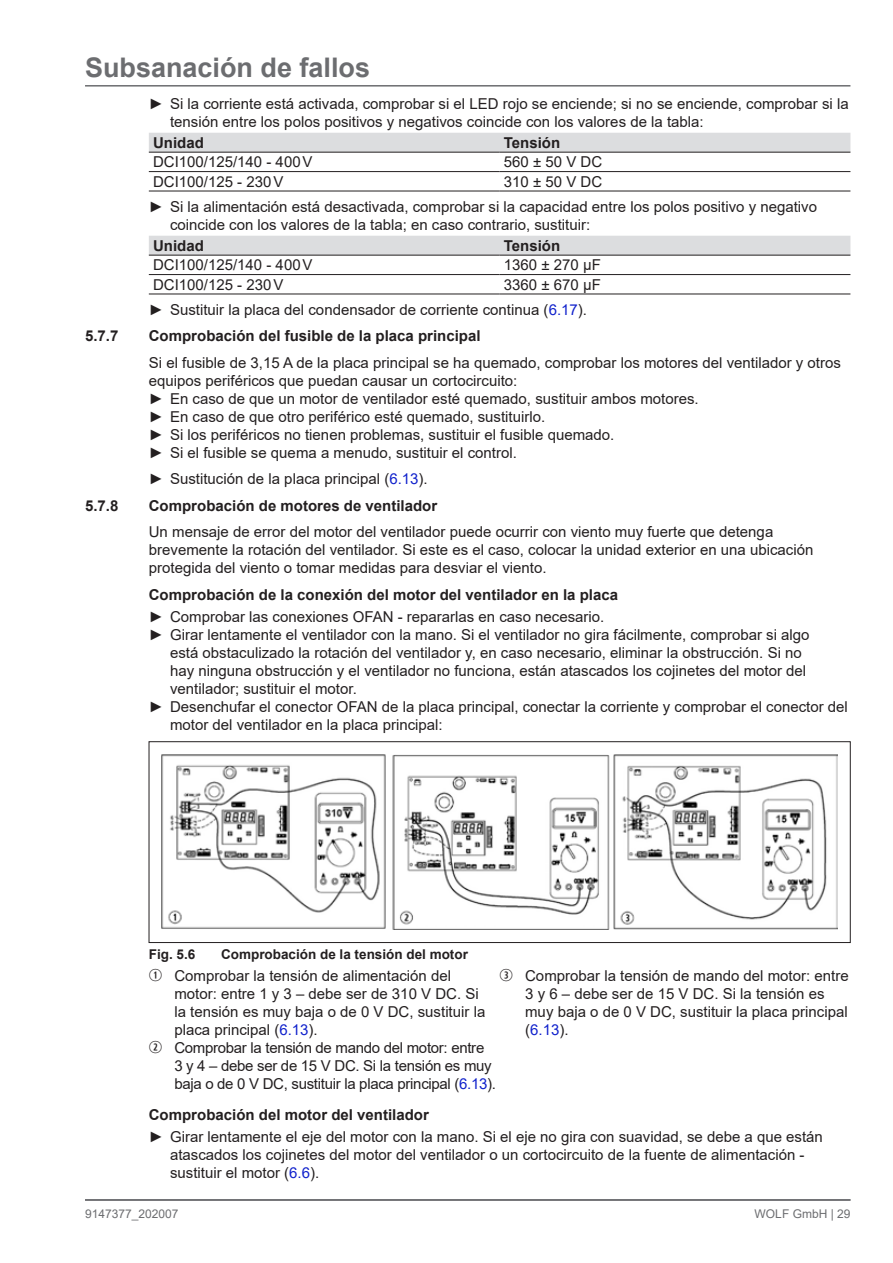
<style>
.page{position:relative;width:893px;height:1263px;background:#fff}
.page>*{position:absolute;margin:0;border:0;box-sizing:border-box;transform-origin:0 0}
.t1{font:700 27px "Arial";color:#6c6d70}
.Grundtext{font:15px/18px "Arial";color:#231f20}
.Legende{font:15px/18px "Arial";color:#231f20}
.Zwischenüberschrift{font:700 15px "Arial";color:#231f20}
.Legende-2{font:15px/18px "Arial";letter-spacing:-.02em;color:#231f20}
.t2{font:700 13.5px "Arial";color:#231f20}
.t3{font:12px "Arial";color:#6c6d70}
.s1{color:#12c}
.s2{font-family:"Combi Numerals";font-size:16.5px}
</style>
<div class="page">
<hr style="left:85px;top:85px;width:765px;height:2px;background:#6c6d70">
<hr style="left:85px;top:1199px;width:765px;height:2px;background:#6c6d70">
<div style="left:149px;top:133px;width:701px;height:19px;background:#dcdddf"></div>
<hr style="left:149px;top:191px;width:351px;height:1px;background:#231f20">
<hr style="left:500px;top:191px;width:350px;height:1px;background:#231f20">
<hr style="left:149px;top:152px;width:351px;height:1px;background:#231f20">
<hr style="left:500px;top:152px;width:350px;height:1px;background:#231f20">
<hr style="left:149px;top:171px;width:351px;height:1px;background:#231f20">
<hr style="left:500px;top:171px;width:350px;height:1px;background:#231f20">
<div style="left:149px;top:236px;width:701px;height:19px;background:#dcdddf"></div>
<hr style="left:149px;top:294px;width:351px;height:1px;background:#231f20">
<hr style="left:500px;top:294px;width:350px;height:1px;background:#231f20">
<hr style="left:149px;top:255px;width:351px;height:1px;background:#231f20">
<hr style="left:500px;top:255px;width:350px;height:1px;background:#231f20">
<hr style="left:149px;top:274px;width:351px;height:1px;background:#231f20">
<hr style="left:500px;top:274px;width:350px;height:1px;background:#231f20">
<img style="left:162px;top:754px;width:676px;height:176px">
<div style="left:149px;top:741px;width:701px;height:202px;border:1px solid #231f20"></div>
<h1 class="t1" style="left:85px;top:48px;width:287px">Subsanación de fallos</h1>
<p class="Grundtext" style="left:170px;top:94px;width:680px;text-indent:-21px">► Si la corriente está activada, comprobar si el LED rojo se enciende; si no se enciende, comprobar si la tensión entre los polos positivos y negativos coincide con los valores de la tabla:</p>
<p class="Zwischenüberschrift" style="left:153px;top:132px;width:52px">Unidad</p>
<p class="Zwischenüberschrift" style="left:504px;top:132px;width:58px">Tensión</p>
<p class="Grundtext" style="left:153px;top:153px;width:161px">DCI100/125/140 - 400V</p>
<p class="Grundtext" style="left:504px;top:153px;width:100px">560 ± 50 V DC</p>
<p class="Grundtext" style="left:153px;top:172px;width:132px">DCI100/125 - 230V</p>
<p class="Grundtext" style="left:504px;top:172px;width:100px">310 ± 50 V DC</p>
<p class="Grundtext" style="left:170px;top:197px;width:648px;text-indent:-21px">► Si la alimentación está desactivada, comprobar si la capacidad entre los polos positivo y negativo coincide con los valores de la tabla; en caso contrario, sustituir:</p>
<p class="Zwischenüberschrift" style="left:153px;top:235px;width:52px">Unidad</p>
<p class="Zwischenüberschrift" style="left:504px;top:235px;width:58px">Tensión</p>
<p class="Grundtext" style="left:153px;top:256px;width:161px">DCI100/125/140 - 400V</p>
<p class="Grundtext" style="left:504px;top:256px;width:98px">1360 ± 270 μF</p>
<p class="Grundtext" style="left:153px;top:275px;width:132px">DCI100/125 - 230V</p>
<p class="Grundtext" style="left:504px;top:275px;width:98px">3360 ± 670 μF</p>
<p class="Grundtext" style="left:149px;top:300px;width:440px">► Sustituir la placa del condensador de corriente continua (<span class="s1">6.17</span>).</p>
<p class="Zwischenüberschrift" style="left:85px;top:325px;width:35px">5.7.7</p>
<p class="Zwischenüberschrift" style="left:149px;top:325px;width:333px">Comprobación del fusible de la placa principal</p>
<p class="Grundtext" style="left:149px;top:353px;width:694px">Si el fusible de 3,15 A de la placa principal se ha quemado, comprobar los motores del ventilador y otros equipos periféricos que puedan causar un cortocircuito:</p>
<p class="Grundtext" style="left:149px;top:389px;width:551px">► En caso de que un motor de ventilador esté quemado, sustituir ambos motores.</p>
<p class="Grundtext" style="left:149px;top:407px;width:398px">► En caso de que otro periférico esté quemado, sustituirlo.</p>
<p class="Grundtext" style="left:149px;top:425px;width:467px">► Si los periféricos no tienen problemas, sustituir el fusible quemado.</p>
<p class="Grundtext" style="left:149px;top:443px;width:370px">► Si el fusible se quema a menudo, sustituir el control.</p>
<p class="Grundtext" style="left:149px;top:470px;width:280px">► Sustitución de la placa principal (<span class="s1">6.13</span>).</p>
<p class="Zwischenüberschrift" style="left:85px;top:495px;width:35px">5.7.8</p>
<p class="Zwischenüberschrift" style="left:149px;top:495px;width:290px">Comprobación de motores de ventilador</p>
<p class="Grundtext" style="left:149px;top:523px;width:666px">Un mensaje de error del motor del ventilador puede ocurrir con viento muy fuerte que detenga brevemente la rotación del ventilador. Si este es el caso, colocar la unidad exterior en una ubicación protegida del viento o tomar medidas para desviar el viento.</p>
<p class="Zwischenüberschrift" style="left:149px;top:584px;width:471px">Comprobación de la conexión del motor del ventilador en la placa</p>
<p class="Grundtext" style="left:149px;top:608px;width:457px">► Comprobar las conexiones OFAN - repararlas en caso necesario.</p>
<p class="Grundtext" style="left:170px;top:626px;width:641px;text-indent:-21px">► Girar lentamente el ventilador con la mano. Si el ventilador no gira fácilmente, comprobar si algo está obstaculizado la rotación del ventilador y, en caso necesario, eliminar la obstrucción. Si no hay ninguna obstrucción y el ventilador no funciona, están atascados los cojinetes del motor del ventilador; sustituir el motor.</p>
<p class="Grundtext" style="left:170px;top:698px;width:679px;text-indent:-21px">► Desenchufar el conector OFAN de la placa principal, conectar la corriente y comprobar el conector del motor del ventilador en la placa principal:</p>
<p class="t2" style="left:149px;top:945px;width:48px">Fig. 5.6</p>
<p class="t2" style="left:221px;top:945px;width:248px">Comprobación de la tensión del motor</p>
<p class="Legende" style="left:174px;top:966px;width:312px;text-indent:-26px"><span class="s2">q</span> Comprobar la tensión de alimentación del motor: entre 1 y 3 – debe ser de 310 V DC. Si la tensión es muy baja o de 0 V DC, sustituir la placa principal (<span class="s1">6.13</span>).</p>
<p class="Legende-2" style="left:174px;top:1038px;width:323px;text-indent:-26px"><span class="s2">w</span> Comprobar la tensión de mando del motor: entre<br>3 y 4 – debe ser de 15 V DC. Si la tensión es muy baja o de 0 V DC, sustituir la placa principal (<span class="s1">6.13</span>).</p>
<p class="Legende" style="left:525px;top:966px;width:325px;text-indent:-26px"><span class="s2">e</span> Comprobar la tensión de mando del motor: entre 3 y 6 – debe ser de 15 V DC. Si la tensión es muy baja o de 0 V DC, sustituir la placa principal (<span class="s1">6.13</span>).</p>
<p class="Zwischenüberschrift" style="left:149px;top:1104px;width:282px">Comprobación del motor del ventilador</p>
<p class="Grundtext" style="left:170px;top:1127px;width:654px;text-indent:-21px">► Girar lentamente el eje del motor con la mano. Si el eje no gira con suavidad, se debe a que están atascados los cojinetes del motor del ventilador o un cortocircuito de la fuente de alimentación - sustituir el motor (<span class="s1">6.6</span>).</p>
<p class="t3" style="left:85px;top:1205px;width:95px">9147377_202007</p>
<p class="t3" style="left:755px;top:1205px;width:97px">WOLF GmbH | 29</p>
</div>
